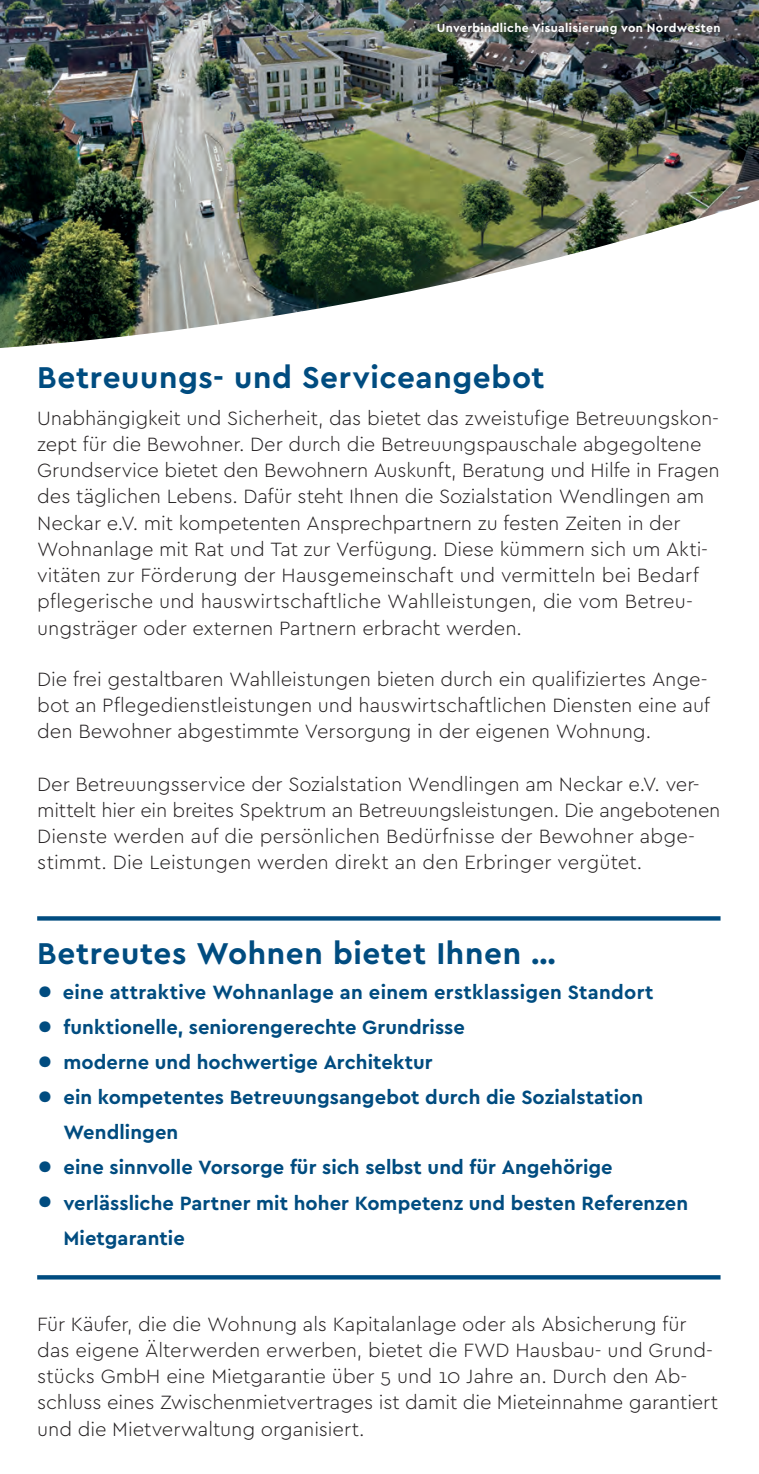
<style>
.page{position:relative;width:759px;height:1474px;background:#fff}
.page>*{position:absolute;margin:0;border:0;box-sizing:border-box;transform-origin:0 0}
.t1{font:700 31.5px "Cera PRO";letter-spacing:.02em;color:#004c80}
.t2{font:300 20.12px/26.2px "Cera PRO";letter-spacing:-.005em;color:#231f20}
.t3{font:700 20.12px/35px "Cera PRO";letter-spacing:.005em;color:#004c80}
.t4{font:700 12.25px "Cera PRO";letter-spacing:.03em;color:#fff}
.s1{font-weight:400;font-size:42px}
</style>
<div class="page">
<svg style="left:37px;top:916px;width:684px;height:4px;background:#0f5687"></svg>
<svg style="left:37px;top:1275px;width:684px;height:4px;background:#0a5385"></svg>
<img style="left:0;top:0;width:759px;height:348px">
<img style="left:427px;top:12px;width:303px;height:33px">
<p class="t4" style="left:437px;top:20px;width:285px">Unverbindliche Visualisierung von Nordwesten</p>
<h1 class="t1" style="left:37px;top:357px;width:509px">Betreuungs- und Serviceangebot</h1>
<p class="t2" style="left:37px;top:404px;width:684px">Unabhängigkeit und Sicherheit, das bietet das zweistufige Betreuungskon&shy;zept für die Bewohner. Der durch die Betreuungspauschale abgegoltene Grundservice bietet den Bewohnern Auskunft, Beratung und Hilfe in Fragen des täglichen Lebens. Dafür steht Ihnen die Sozialstation Wendlingen am Neckar e.V. mit kompetenten Ansprechpartnern zu festen Zeiten in der Wohnanlage mit Rat und Tat zur Verfügung. Diese kümmern sich um Akti&shy;vitäten zur Förderung der Hausgemeinschaft und vermitteln bei Bedarf pflegerische und hauswirtschaftliche Wahlleistungen, die vom Betreu&shy;ungsträger oder externen Partnern erbracht werden.</p>
<p class="t2" style="left:37px;top:665px;width:674px;text-align:justify">Die frei gestaltbaren Wahlleistungen bieten durch ein qualifiziertes Ange&shy;bot an Pflegedienstleistungen und hauswirtschaftlichen Diensten eine auf den Bewohner abgestimmte Versorgung in der eigenen Wohnung.</p>
<p class="t2" style="left:37px;top:770px;width:685px">Der Betreuungsservice der Sozialstation Wendlingen am Neckar e.V. ver&shy;mittelt hier ein breites Spektrum an Betreuungsleistungen. Die angebotenen Dienste werden auf die persönlichen Bedürfnisse der Bewohner abge&shy;stimmt. Die Leistungen werden direkt an den Erbringer vergütet.</p>
<h1 class="t1" style="left:37px;top:932px;width:520px">Betreutes Wohnen bietet Ihnen …</h1>
<p class="t3" style="left:37px;top:974px;width:618px"><span class="s1">•</span> eine attraktive Wohnanlage an einem erstklassigen Standort</p>
<p class="t3" style="left:37px;top:1009px;width:429px"><span class="s1">•</span> funktionelle, seniorengerechte Grundrisse</p>
<p class="t3" style="left:37px;top:1044px;width:397px"><span class="s1">•</span> moderne und hochwertige Architektur</p>
<p class="t3" style="left:63px;top:1079px;width:581px;text-indent:-26px"><span class="s1">•</span> ein kompetentes Betreuungsangebot durch die Sozialstation<br>Wendlingen</p>
<p class="t3" style="left:37px;top:1149px;width:577px"><span class="s1">•</span> eine sinnvolle Vorsorge für sich selbst und für Angehörige</p>
<p class="t3" style="left:63px;top:1184px;width:626px;text-indent:-26px"><span class="s1">•</span> verlässliche Partner mit hoher Kompetenz und besten Referenzen<br>Mietgarantie</p>
<p class="t2" style="left:37px;top:1309px;width:683px">Für Käufer, die die Wohnung als Kapitalanlage oder als Absicherung für das eigene Älterwerden erwerben, bietet die FWD Hausbau- und Grund&shy;stücks GmbH eine Mietgarantie über 5 und 10 Jahre an. Durch den Ab&shy;schluss eines Zwischenmietvertrages ist damit die Mieteinnahme garantiert und die Mietverwaltung organisiert.</p>
</div>
